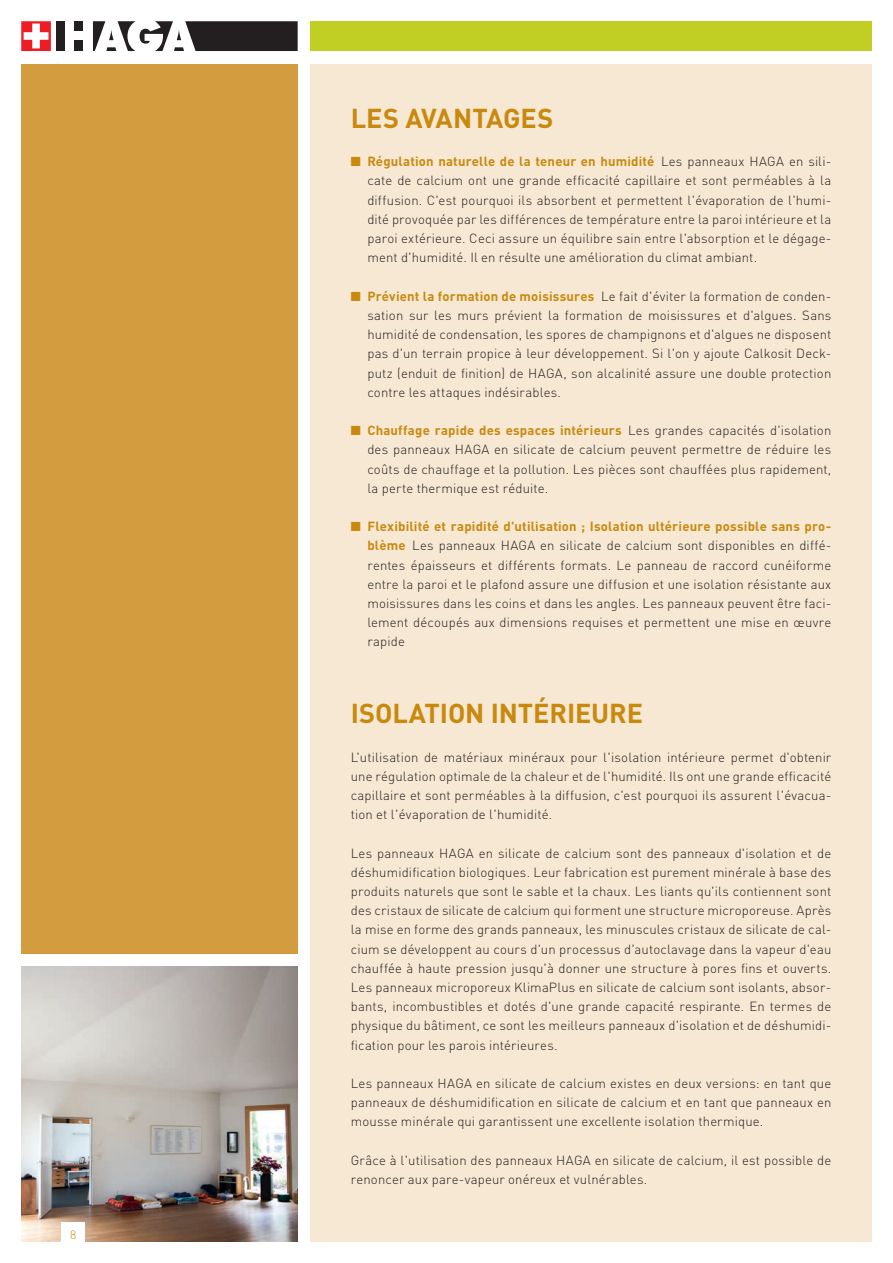
<style>
.page{position:relative;width:893px;height:1263px;background:#fff}
.page>*{position:absolute;margin:0;border:0;box-sizing:border-box;transform-origin:0 0}
.t1{font:700 27px "DIN";letter-spacing:-.005em;color:#c8890e}
.t2{font:300 13.2px/19.2px "DIN";letter-spacing:.01em;color:#231f20;text-align:justify}
.t3{font:300 12px "DIN";color:#c8890e}
.s1{color:#c8890e}
.s2{font-weight:700;color:#c8890e}
</style>
<div class="page">
<div style="left:310px;top:21px;width:562px;height:30px;background:#c1ce23"></div>
<svg style="left:21px;top:21px;width:30px;height:30px"></svg>
<div style="left:56px;top:21px;width:9px;height:30px;background:#231f20"></div>
<div style="left:75px;top:21px;width:8px;height:10px;background:#231f20"></div>
<div style="left:75px;top:41px;width:8px;height:10px;background:#231f20"></div>
<svg style="left:93px;top:21px;width:205px;height:30px"></svg>
<div style="left:21px;top:64px;width:277px;height:890px;background:#d39c3f"></div>
<div style="left:310px;top:64px;width:562px;height:1178px;background:#f6e8d2"></div>
<img style="left:21px;top:966px;width:277px;height:276px">
<div style="left:62px;top:1222px;width:23px;height:39px;background:#fff"></div>
<p class="t3" style="left:70px;top:1227px;width:8px">8</p>
<h1 class="t1" style="left:351px;top:100px;width:204px">LES AVANTAGES</h1>
<p class="t2" style="left:367px;top:152px;width:465px;text-indent:-17px"><span class="s1">■</span> <span class="s2">Régulation naturelle de la teneur en humidité</span> Les panneaux HAGA en sili&shy;cate de calcium ont une grande efficacité capillaire et sont perméables à la diffusion. C'est pourquoi ils absorbent et permettent l'évaporation de l'humi&shy;dité provoquée par les différences de température entre la paroi intérieure et la paroi extérieure. Ceci assure un équilibre sain entre l'absorption et le dégage&shy;ment d'humidité. Il en résulte une amélioration du climat ambiant.</p>
<p class="t2" style="left:367px;top:286px;width:465px;text-indent:-17px"><span class="s1">■</span> <span class="s2">Prévient la formation de moisissures</span> Le fait d'éviter la formation de conden&shy;sation sur les murs prévient la formation de moisissures et d'algues. Sans humidité de condensation, les spores de champignons et d'algues ne disposent pas d'un terrain propice à leur développement. Si l'on y ajoute Calkosit Deck&shy;putz (enduit de finition) de HAGA, son alcalinité assure une double protection contre les attaques indésirables.</p>
<p class="t2" style="left:367px;top:421px;width:465px;text-indent:-17px"><span class="s1">■</span> <span class="s2">Chauffage rapide des espaces intérieurs</span> Les grandes capacités d'isolation des panneaux HAGA en silicate de calcium peuvent permettre de réduire les coûts de chauffage et la pollution. Les pièces sont chauffées plus rapidement, la perte thermique est réduite.</p>
<p class="t2" style="left:367px;top:517px;width:465px;text-indent:-17px"><span class="s1">■</span> <span class="s2">Flexibilité et rapidité d'utilisation ; Isolation ultérieure possible sans pro&shy;blème</span> Les panneaux HAGA en silicate de calcium sont disponibles en diffé&shy;rentes épaisseurs et différents formats. Le panneau de raccord cunéiforme entre la paroi et le plafond assure une diffusion et une isolation résistante aux moisissures dans les coins et dans les angles. Les panneaux peuvent être faci&shy;lement découpés aux dimensions requises et permettent une mise en œuvre rapide</p>
<h1 class="t1" style="left:351px;top:696px;width:294px">ISOLATION INTÉRIEURE</h1>
<p class="t2" style="left:351px;top:747px;width:482px">L'utilisation de matériaux minéraux pour l'isolation intérieure permet d'obtenir une régulation optimale de la chaleur et de l'humidité. Ils ont une grande efficacité capillaire et sont perméables à la diffusion, c'est pourquoi ils assurent l'évacua&shy;tion et l'évaporation de l'humidité.</p>
<p class="t2" style="left:351px;top:843px;width:482px">Les panneaux HAGA en silicate de calcium sont des panneaux d'isolation et de déshumidification biologiques. Leur fabrication est purement minérale à base des produits naturels que sont le sable et la chaux. Les liants qu'ils contiennent sont des cristaux de silicate de calcium qui forment une structure microporeuse. Après la mise en forme des grands panneaux, les minuscules cristaux de silicate de cal&shy;cium se développent au cours d'un processus d'autoclavage dans la vapeur d'eau chauffée à haute pression jusqu'à donner une structure à pores fins et ouverts.<br>Les panneaux microporeux KlimaPlus en silicate de calcium sont isolants, absor&shy;bants, incombustibles et dotés d'une grande capacité respirante. En termes de physique du bâtiment, ce sont les meilleurs panneaux d'isolation et de déshumidi&shy;fication pour les parois intérieures.</p>
<p class="t2" style="left:351px;top:1073px;width:482px">Les panneaux HAGA en silicate de calcium existes en deux versions: en tant que panneaux de déshumidification en silicate de calcium et en tant que panneaux en mousse minérale qui garantissent une excellente isolation thermique.</p>
<p class="t2" style="left:351px;top:1150px;width:482px">Grâce à l'utilisation des panneaux HAGA en silicate de calcium, il est possible de renoncer aux pare-vapeur onéreux et vulnérables.</p>
</div>
